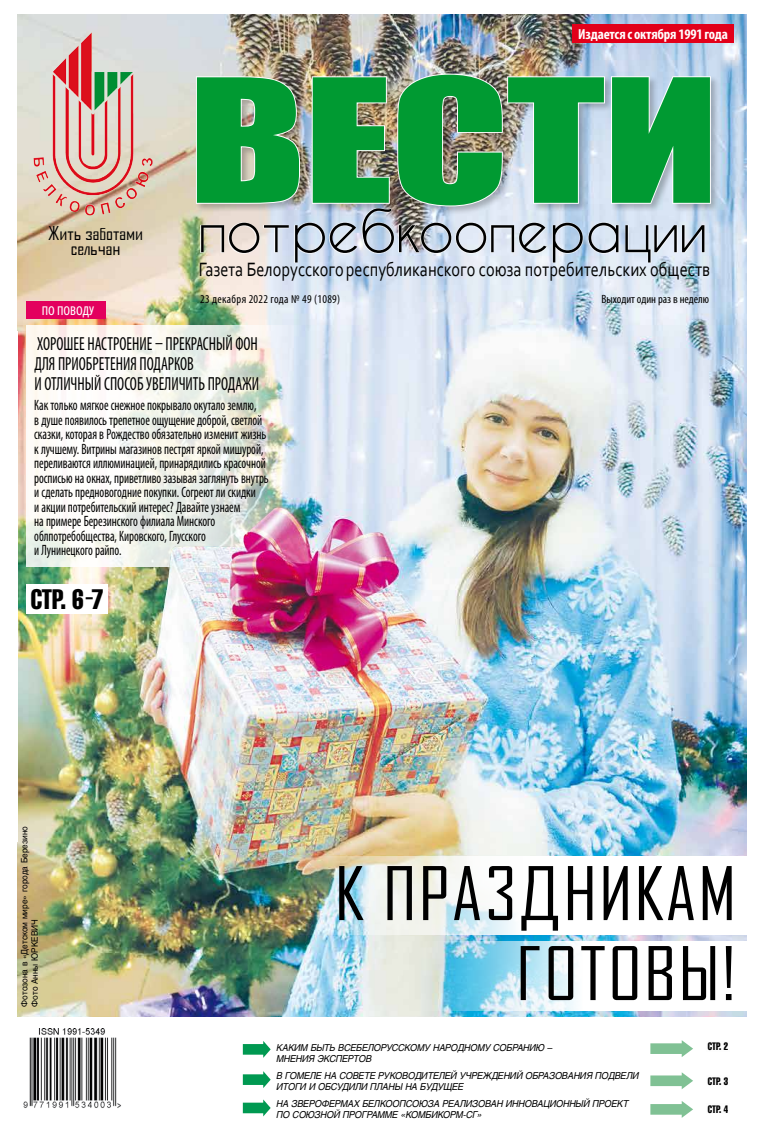
<style>
.page{position:relative;width:766px;height:1134px;background:#fff}
.page>*{position:absolute;margin:0;border:0;box-sizing:border-box;transform-origin:0 0}
.t1{font:158.7px "Impact";letter-spacing:-.01em;color:#009a32;scale:1.34 1}
.t2{font:70.7px/80px "Agency FB Cyrillic";letter-spacing:.025em;color:#000;text-align:right;scale:1.08 1}
.t3{font:56.3px "Caviar Dreams";letter-spacing:-.005em;color:#000}
.t4{font:27.7px "AG Letterica CO Mpr";color:#000;scale:.9 1}
.t5{font:20.2px "Corbel";letter-spacing:.005em;color:#000;scale:.8 1}
.t6{font:condensed 19px/20px "Myriad Pro";color:#000;scale:.83 1}
.t7{font:18.3px/15.1px "Agency FB Cyrillic";color:#000;text-align:center}
.t8{font:condensed 15px/14.5px "Myriad Pro";letter-spacing:-.005em;color:#000;scale:.83 1}
.t9{font:700 condensed 14.6px "Myriad Pro";letter-spacing:-.015em;color:#fff}
.t10{font:condensed 12px "Myriad Pro";letter-spacing:.025em;color:#000}
.t11{font:condensed 12px "Myriad Pro";letter-spacing:.005em;color:#000}
.t12{font:500 12px "Open Sans Condensed";color:#fff}
.t13{font:10.6px "AG Letterica CO Mpr";letter-spacing:-.01em;color:#000;scale:.9 1}
.t14{font:italic 9.5px/11px "Helios";letter-spacing:-.02em;color:#000;scale:.94 1}
.t15{font:8.8px/10px "Helios";letter-spacing:-.005em;color:#000;scale:.94 1}
</style>
<div class="page">
<img style="left:17px;top:14px;width:729px;height:1003px">
<svg style="left:26px;top:326px;width:275px;height:241px"></svg>
<div style="left:26px;top:301px;width:80px;height:18px;background:#e3005e"></div>
<div style="left:194px;top:72px;width:526px;height:144px;background:#000;opacity:.25"></div>
<img style="left:195px;top:75px;width:106px;height:130px">
<img style="left:311px;top:75px;width:79px;height:130px">
<img style="left:396px;top:73px;width:315px;height:134px">
<div style="left:200px;top:208px;width:504px;height:55px;background:#fff;opacity:.8"></div>
<div style="left:572px;top:25px;width:161px;height:18px;background:#e2001a"></div>
<img style="left:81px;top:32px;width:11px;height:79px">
<div style="left:26px;top:584px;width:82px;height:30px;background:#fff"></div>
<svg style="left:650px;top:1040px;width:43px;height:17px"></svg>
<svg style="left:650px;top:1072px;width:43px;height:17px"></svg>
<svg style="left:650px;top:1101px;width:43px;height:17px"></svg>
<svg style="left:243px;top:1041px;width:27px;height:17px"></svg>
<svg style="left:243px;top:1071px;width:27px;height:17px"></svg>
<svg style="left:243px;top:1099px;width:27px;height:17px"></svg>
<img style="left:23px;top:1029px;width:98px;height:79px">
<svg style="left:297px;top:856px;width:449px;height:79px"></svg>
<svg style="left:418px;top:941px;width:328px;height:70px"></svg>
<img style="left:161px;top:507px;width:271px;height:207px">
<p class="t7" style="left:48px;top:225px;width:96px">Жить заботами сельчан</p>
<p class="t12" style="left:42px;top:302px;width:54px">ПО ПОВОДУ</p>
<p class="t9" style="left:578px;top:25px;width:151px">Издается с октября 1991 года</p>
<h1 class="t1" style="left:188px;top:17px;width:397px">ВЕСТИ</h1>
<h3 class="t3" style="left:198px;top:197px;width:510px">потребкооперации</h3>
<h3 class="t5" style="left:199px;top:257px;width:640px">Газета Белорусского республиканского союза потребительских обществ</h3>
<p class="t10" style="left:200px;top:292px;width:141px">23 декабря 2022 года № 49 (1089)</p>
<p class="t11" style="left:601px;top:292px;width:109px">Выходит один раз в неделю</p>
<p class="t6" style="left:34px;top:333px;width:272px">ХОРОШЕЕ НАСТРОЕНИЕ – ПРЕКРАСНЫЙ ФОН<br>ДЛЯ ПРИОБРЕТЕНИЯ ПОДАРКОВ<br>И ОТЛИЧНЫЙ СПОСОБ УВЕЛИЧИТЬ ПРОДАЖИ</p>
<p class="t8" style="left:34px;top:398px;width:284px">Как только мягкое снежное покрывало окутало землю,<br>в душе появилось трепетное ощущение доброй, светлой сказки, которая в Рождество обязательно изменит жизнь к лучшему. Витрины магазинов пестрят яркой мишурой, переливаются иллюминацией, принарядились красочной росписью на окнах, приветливо зазывая заглянуть внутрь и сделать предновогодние покупки. Согреют ли скидки<br>и акции потребительский интерес? Давайте узнаем<br>на примере Березинского филиала Минского облпотребобщества, Кировского, Глусского<br>и Лунинецкого райпо.</p>
<h3 class="t4" style="left:31px;top:584px;width:82px">СТР. 6 -7</h3>
<p class="t15" style="left:20px;top:1006px;width:193px;rotate:-90deg">Фотозона в «Детском мире» города Березино<br>Фото Анны ЮРКЕВИЧ</p>
<h2 class="t2" style="left:334px;top:852px;width:373px">К ПРАЗДНИКАМ<br>ГОТОВЫ!</h2>
<p class="t14" style="left:276px;top:1042px;width:295px">КАКИМ БЫТЬ ВСЕБЕЛОРУССКОМУ НАРОДНОМУ СОБРАНИЮ –<br>МНЕНИЯ ЭКСПЕРТОВ</p>
<p class="t14" style="left:276px;top:1070px;width:387px">В ГОМЕЛЕ НА СОВЕТЕ РУКОВОДИТЕЛЕЙ УЧРЕЖДЕНИЙ ОБРАЗОВАНИЯ ПОДВЕЛИ<br>ИТОГИ И ОБСУДИЛИ ПЛАНЫ НА БУДУЩЕЕ</p>
<p class="t14" style="left:276px;top:1098px;width:376px">НА ЗВЕРОФЕРМАХ БЕЛКООПСОЮЗА РЕАЛИЗОВАН ИННОВАЦИОННЫЙ ПРОЕКТ<br>ПО СОЮЗНОЙ ПРОГРАММЕ «КОМБИКОРМ-СГ»</p>
<p class="t13" style="left:707px;top:1041px;width:24px">СТР. 2</p>
<p class="t13" style="left:707px;top:1075px;width:24px">СТР. 3</p>
<p class="t13" style="left:707px;top:1103px;width:24px">СТР. 4</p>
</div>
